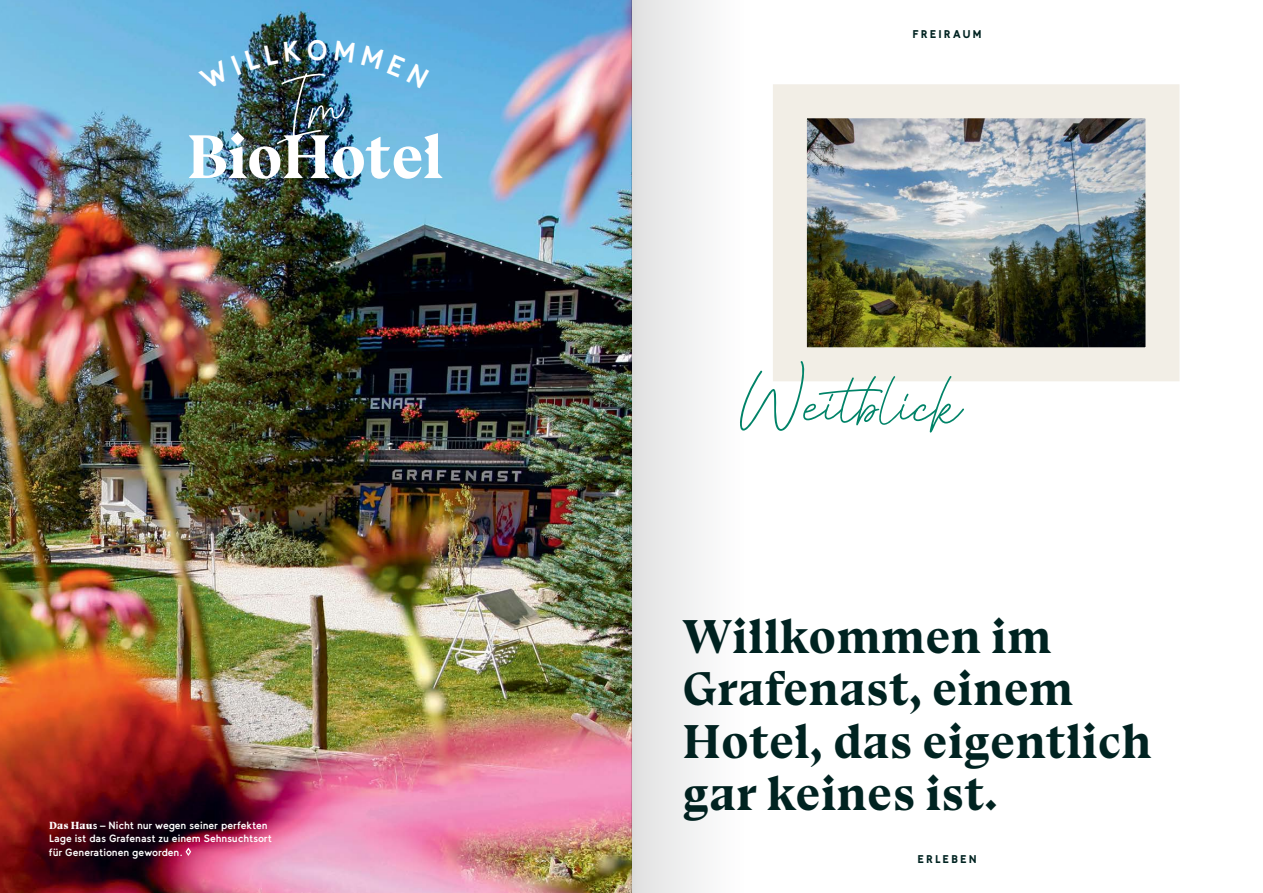
<style>
.page{position:relative;width:1263px;height:893px;background:#fff}
.page>*{position:absolute;margin:0;border:0;box-sizing:border-box;transform-origin:0 0}
.t1{font:75px "Kalista Script";color:#008368}
.t2{font:700 62.4px "Bluu Suuperstar";letter-spacing:-.02em;color:#fff}
.t3{font:700 48px/52.5px "Bluu Suuperstar";color:#002321}
.t4{font:900 11.25px "Tilde";letter-spacing:.19em;color:#002321}
.t5{font:700 10.5px/13.5px "Tilde";letter-spacing:-.01em;color:#fff}
.s1{font-family:"Bluu Suuperstar";font-weight:900}
</style>
<div class="page">
<img style="left:0;top:0;width:631px;height:893px">
<img style="left:808px;top:119px;width:336px;height:227px">
<div style="left:773px;top:84px;width:406px;height:297px;border:34px solid #f2eee6"></div>
<svg style="left:185px;top:846px;width:7px;height:11px"></svg>
<div style="left:631px;top:0;width:113px;height:893px;background:linear-gradient(to right,#e0e0e0,#fff)"></div>
<div style="left:361px;top:46px;width:68px;height:42px;background:#63b4e3"></div>
<img style="left:198px;top:40px;width:157px;height:104px">
<h2 class="t2" style="left:187px;top:119px;width:258px">BioHotel</h2>
<p class="t5" style="left:49px;top:818px;width:224px"><span class="s1">Das Hau</span>s – Nicht nur wegen seiner perfekten<br>Lage ist das Grafenast zu einem Sehnsuchtsort für Generationen geworden.</p>
<p class="t4" style="left:912px;top:27px;width:71px">FREIRAUM</p>
<h1 class="t1" style="left:740px;top:350px;width:224px">Weitblick</h1>
<h3 class="t3" style="left:682px;top:610px;width:471px">Willkommen im<br>Grafenast, einem<br>Hotel, das eigentlich gar keines ist.</h3>
<p class="t4" style="left:917px;top:852px;width:61px">ERLEBEN</p>
</div>
